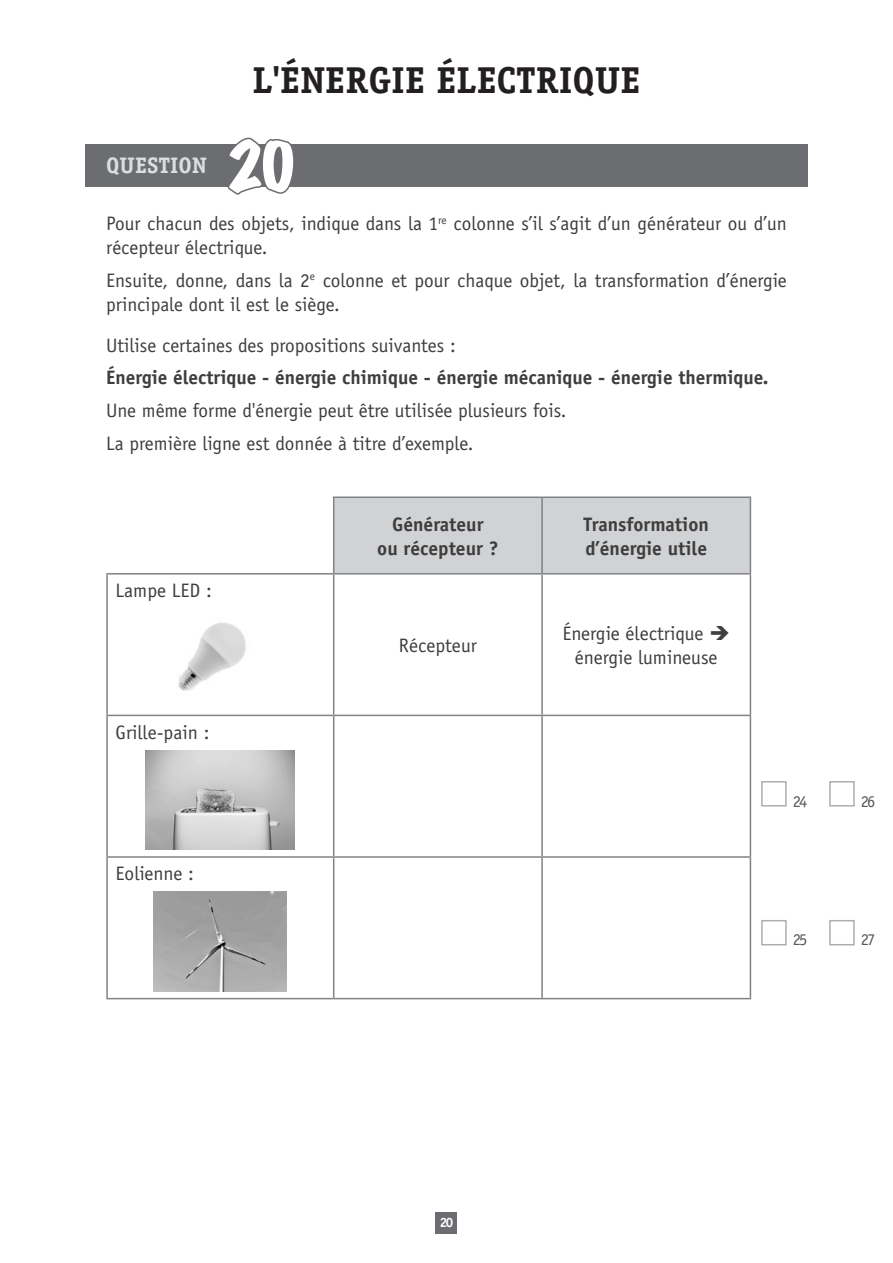
<style>
.page{position:relative;width:893px;height:1263px;background:#fff}
.page>*{position:absolute;margin:0;border:0;box-sizing:border-box;transform-origin:0 0}
.t1{font:expanded 60px "Marker Felt";color:#fff}
.t2{font:700 37.5px "Officina Serif";color:#231f20}
.t3{font:700 22.5px "Officina Serif";color:#dcdddf}
.t4{font:19.5px/24px "Officina Sans";color:#3e3e3f}
.t5{font:700 19.5px/24px "Officina Sans";color:#3e3e3f;text-align:center}
.t6{font:16.5px "Officina Serif";letter-spacing:-.1em;color:#57585a}
.t7{font:700 13.5px "Officina Serif";color:#fff}
</style>
<div class="page">
<div style="left:436px;top:1212px;width:21px;height:21px;background:#6c6d70"></div>
<div style="left:334px;top:498px;width:416px;height:75px;background:#d1d2d4"></div>
<hr style="left:333px;top:496px;width:209px;height:2px;background:#808285">
<hr style="left:333px;top:498px;width:1px;height:75px;background:#808285">
<hr style="left:542px;top:496px;width:209px;height:2px;background:#808285">
<hr style="left:541px;top:498px;width:2px;height:75px;background:#808285">
<hr style="left:750px;top:498px;width:1px;height:75px;background:#808285">
<hr style="left:106px;top:573px;width:228px;height:1px;background:#808285">
<hr style="left:106px;top:574px;width:2px;height:141px;background:#808285">
<hr style="left:334px;top:573px;width:208px;height:1px;background:#808285">
<hr style="left:333px;top:574px;width:1px;height:141px;background:#808285">
<hr style="left:542px;top:573px;width:209px;height:1px;background:#808285">
<hr style="left:541px;top:574px;width:2px;height:141px;background:#808285">
<hr style="left:750px;top:574px;width:1px;height:141px;background:#808285">
<hr style="left:106px;top:715px;width:228px;height:1px;background:#808285">
<hr style="left:106px;top:716px;width:2px;height:140px;background:#808285">
<hr style="left:334px;top:715px;width:208px;height:1px;background:#808285">
<hr style="left:333px;top:716px;width:1px;height:140px;background:#808285">
<hr style="left:542px;top:715px;width:209px;height:1px;background:#808285">
<hr style="left:541px;top:716px;width:2px;height:140px;background:#808285">
<hr style="left:750px;top:716px;width:1px;height:140px;background:#808285">
<hr style="left:106px;top:856px;width:228px;height:2px;background:#808285">
<hr style="left:106px;top:858px;width:2px;height:140px;background:#808285">
<hr style="left:334px;top:856px;width:208px;height:2px;background:#808285">
<hr style="left:333px;top:858px;width:1px;height:140px;background:#808285">
<hr style="left:542px;top:856px;width:209px;height:2px;background:#808285">
<hr style="left:541px;top:858px;width:2px;height:140px;background:#808285">
<hr style="left:750px;top:858px;width:1px;height:140px;background:#808285">
<hr style="left:106px;top:998px;width:228px;height:1px;background:#808285">
<hr style="left:334px;top:998px;width:208px;height:1px;background:#808285">
<hr style="left:542px;top:998px;width:209px;height:1px;background:#808285">
<img style="left:178px;top:622px;width:68px;height:69px">
<img style="left:146px;top:750px;width:149px;height:99px">
<img style="left:154px;top:892px;width:133px;height:99px">
<div style="left:85px;top:145px;width:723px;height:42px;background:#6c6d70"></div>
<svg style="left:226px;top:137px;width:70px;height:58px"></svg>
<div style="left:829px;top:781px;width:26px;height:25px;border:2px solid #adaeb2"></div>
<div style="left:761px;top:781px;width:26px;height:25px;border:2px solid #adaeb2"></div>
<div style="left:829px;top:920px;width:26px;height:25px;border:2px solid #adaeb2"></div>
<div style="left:761px;top:920px;width:26px;height:25px;border:2px solid #adaeb2"></div>
<p class="t3" style="left:106px;top:151px;width:102px">QUESTION</p>
<h2 class="t2" style="left:252px;top:57px;width:386px">L'ÉNERGIE ÉLECTRIQUE</h2>
<h1 class="t1" style="left:225px;top:119px;width:74px">20</h1>
<p class="t4" style="left:106px;top:212px;width:682px">Pour chacun des objets, indique dans la 1<sup>re</sup> colonne s’il s’agit d’un générateur ou d’un récepteur électrique.</p>
<p class="t4" style="left:106px;top:268px;width:682px">Ensuite, donne, dans la 2<sup>e</sup> colonne et pour chaque objet, la transformation d’énergie principale dont il est le siège.</p>
<p class="t4" style="left:106px;top:333px;width:351px">Utilise certaines des propositions suivantes :</p>
<p class="t5" style="left:106px;top:366px;width:664px">Énergie électrique - énergie chimique - énergie mécanique - énergie thermique.</p>
<p class="t4" style="left:106px;top:394px;width:462px;line-height:32.5px">Une même forme d'énergie peut être utilisée plusieurs fois.<br>La première ligne est donnée à titre d’exemple.</p>
<p class="t4" style="left:116px;top:578px;width:98px">Lampe LED :</p>
<p class="t4" style="left:116px;top:720px;width:95px">Grille-pain :</p>
<p class="t4" style="left:116px;top:861px;width:80px">Eolienne :</p>
<p class="t5" style="left:377px;top:512px;width:123px">Générateur<br>ou récepteur ?</p>
<p class="t5" style="left:584px;top:512px;width:127px;text-align:left">Transformation d’énergie utile</p>
<p class="t4" style="left:399px;top:633px;width:80px">Récepteur</p>
<p class="t4" style="left:562px;top:621px;width:169px;text-align:center">Énergie électrique ➔ énergie lumineuse</p>
<p class="t6" style="left:793px;top:791px;width:16px">24</p>
<p class="t6" style="left:861px;top:791px;width:16px">26</p>
<p class="t6" style="left:793px;top:930px;width:16px">25</p>
<p class="t6" style="left:861px;top:930px;width:16px">27</p>
<p class="t7" style="left:440px;top:1214px;width:15px">20</p>
</div>
